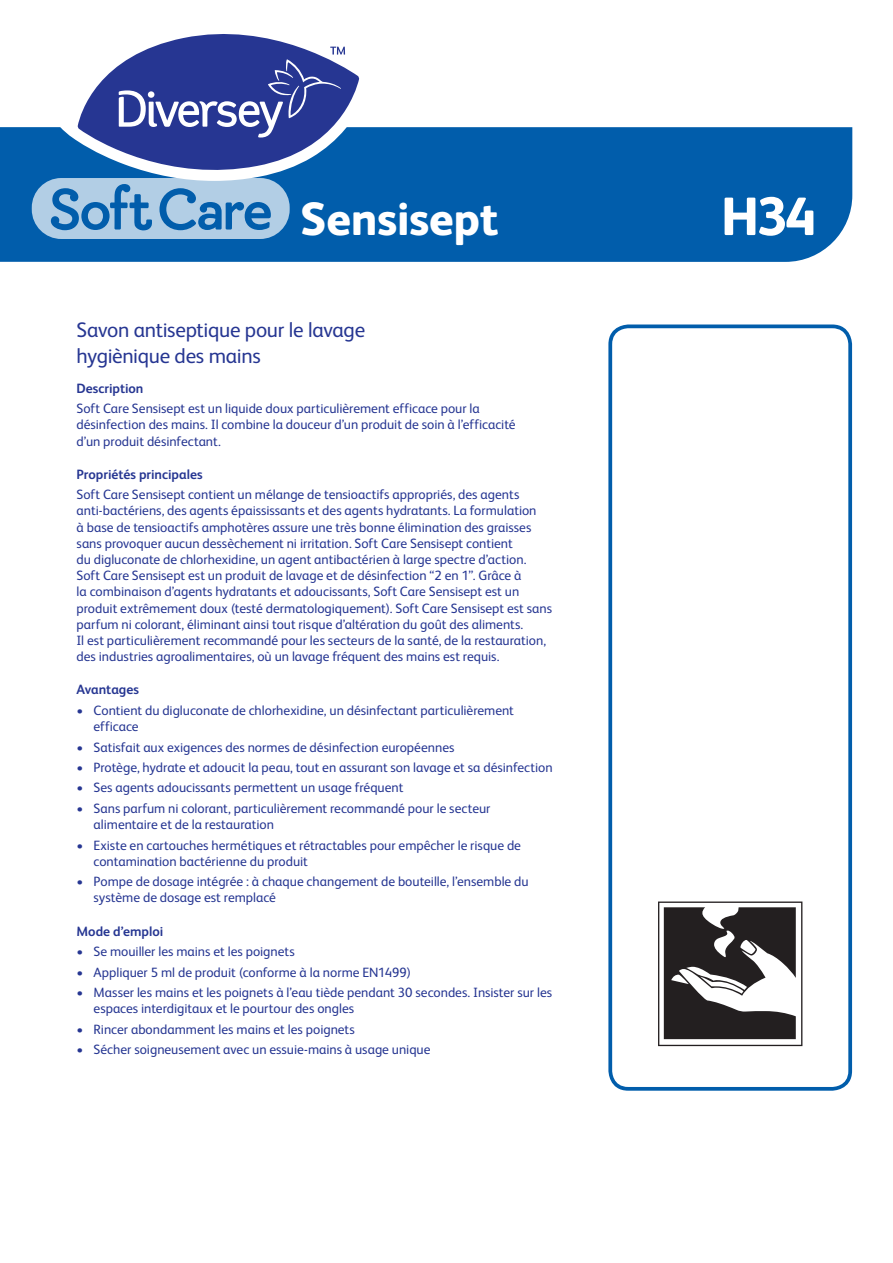
<style>
.page{position:relative;width:893px;height:1263px;background:#fff}
.page>*{position:absolute;margin:0;border:0;box-sizing:border-box;transform-origin:0 0}
.t1{font:800 54px "FS Albert Pro";color:#fff}
.t2{font:800 46.5px "FS Albert Pro";letter-spacing:-.005em;color:#fff}
.t3{font:21px/25.2px "FS Albert Pro";letter-spacing:-.015em;color:#263692}
.t4{font:13.5px/16.2px "FS Albert Pro";color:#263692}
.t5{font:700 13.5px "FS Albert Pro";color:#263692}
</style>
<div class="page">
<div style="left:0;top:127px;width:852px;height:135px;background:#015dab"></div>
<svg style="left:32px;top:178px;width:258px;height:61px;background:#7fadd4"></svg>
<svg style="left:608px;top:324px;width:244px;height:767px"></svg>
<svg style="left:58px;top:78px;width:316px;height:103px"></svg>
<svg style="left:78px;top:34px;width:281px;height:148px"></svg>
<svg style="left:119px;top:47px;width:226px;height:91px;background:#4a58a4"></svg>
<svg style="left:658px;top:901px;width:144px;height:145px"></svg>
<h2 class="t2" style="left:300px;top:183px;width:200px">Sensisept</h2>
<h3 class="t3" style="left:77px;top:316px;width:290px">Savon antiseptique pour le lavage hygiènique des mains</h3>
<p class="t5" style="left:77px;top:378px;width:69px">Description</p>
<p class="t4" style="left:77px;top:399px;width:441px">Soft Care Sensisept est un liquide doux particulièrement efficace pour la désinfection des mains. Il combine la douceur d’un produit de soin à l’efficacité d’un produit désinfectant.</p>
<p class="t5" style="left:77px;top:465px;width:128px">Propriétés principales</p>
<p class="t4" style="left:77px;top:485px;width:477px">Soft Care Sensisept contient un mélange de tensioactifs appropriés, des agents anti-bactériens, des agents épaississants et des agents hydratants. La formulation<br>à base de tensioactifs amphotères assure une très bonne élimination des graisses sans provoquer aucun dessèchement ni irritation. Soft Care Sensisept contient<br>du digluconate de chlorhexidine, un agent antibactérien à large spectre d’action.<br>Soft Care Sensisept est un produit de lavage et de désinfection “2 en 1”. Grâce à<br>la combinaison d’agents hydratants et adoucissants, Soft Care Sensisept est un produit extrêmement doux (testé dermatologiquement). Soft Care Sensisept est sans parfum ni colorant, éliminant ainsi tout risque d’altération du goût des aliments.<br>Il est particulièrement recommandé pour les secteurs de la santé, de la restauration, des industries agroalimentaires, où un lavage fréquent des mains est requis.</p>
<p class="t5" style="left:77px;top:680px;width:64px">Avantages</p>
<p class="t4" style="left:94px;top:701px;width:422px;text-indent:-17px">• Contient du digluconate de chlorhexidine, un désinfectant particulièrement efficace</p>
<p class="t4" style="left:77px;top:738px;width:380px">• Satisfait aux exigences des normes de désinfection européennes</p>
<p class="t4" style="left:77px;top:758px;width:478px">• Protège, hydrate et adoucit la peau, tout en assurant son lavage et sa désinfection</p>
<p class="t4" style="left:77px;top:779px;width:328px">• Ses agents adoucissants permettent un usage fréquent</p>
<p class="t4" style="left:94px;top:799px;width:398px;text-indent:-17px">• Sans parfum ni colorant, particulièrement recommandé pour le secteur alimentaire et de la restauration</p>
<p class="t4" style="left:94px;top:836px;width:429px;text-indent:-17px">• Existe en cartouches hermétiques et rétractables pour empêcher le risque de contamination bactérienne du produit</p>
<p class="t4" style="left:94px;top:872px;width:437px;text-indent:-17px">• Pompe de dosage intégrée : à chaque changement de bouteille, l’ensemble du système de dosage est remplacé</p>
<p class="t5" style="left:77px;top:921px;width:88px">Mode d’emploi</p>
<p class="t4" style="left:77px;top:942px;width:220px">• Se mouiller les mains et les poignets</p>
<p class="t4" style="left:77px;top:963px;width:336px">• Appliquer 5 ml de produit (conforme à la norme EN1499)</p>
<p class="t4" style="left:94px;top:983px;width:460px;text-indent:-17px">• Masser les mains et les poignets à l’eau tiède pendant 30 secondes. Insister sur les espaces interdigitaux et le pourtour des ongles</p>
<p class="t4" style="left:77px;top:1020px;width:280px">• Rincer abondamment les mains et les poignets</p>
<p class="t4" style="left:77px;top:1040px;width:355px">• Sécher soigneusement avec un essuie-mains à usage unique</p>
<h1 class="t1" style="left:721px;top:174px;width:97px">H34</h1>
</div>
